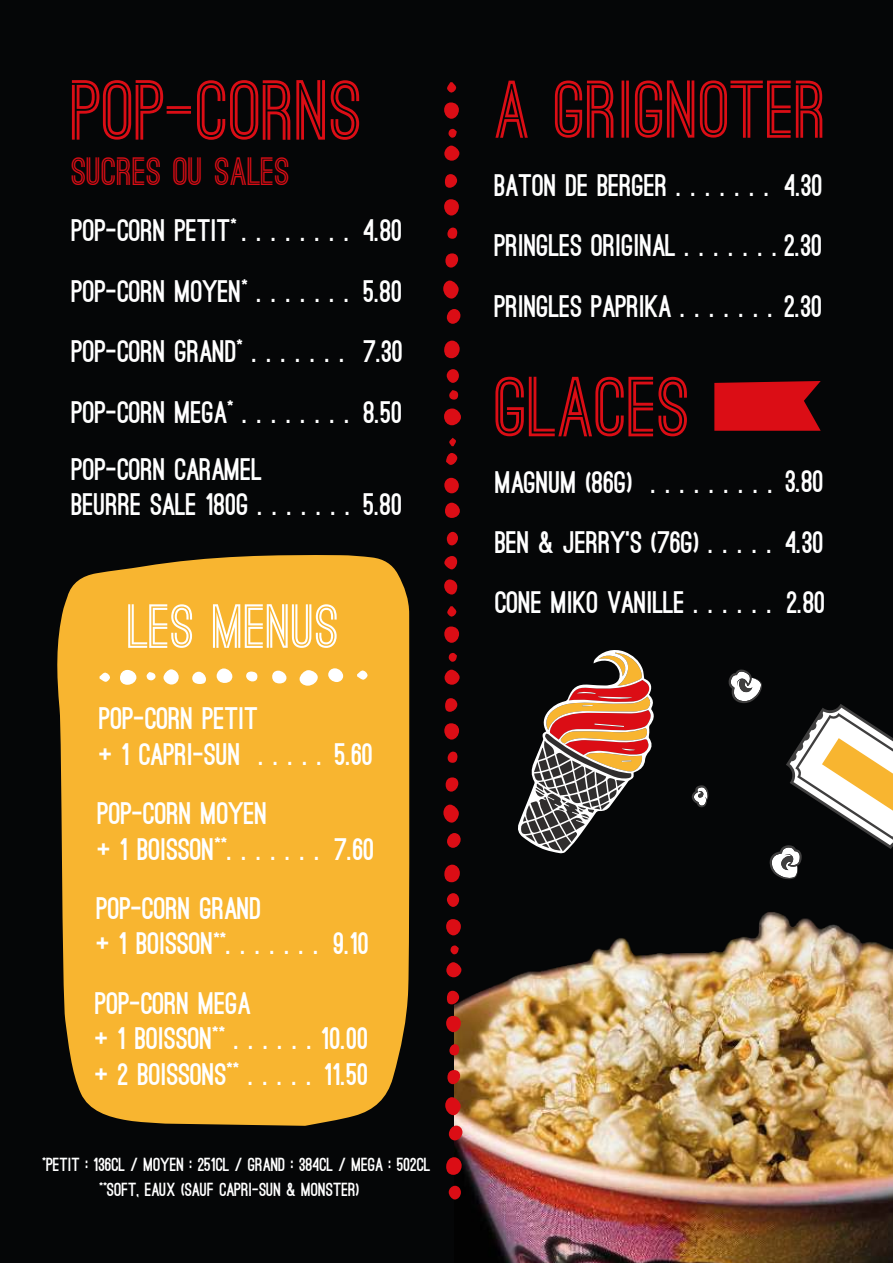
<style>
.page{position:relative;width:893px;height:1263px;background:#fff}
.page>*{position:absolute;margin:0;border:0;box-sizing:border-box;transform-origin:0 0}
.t1{font:700 80.7px "Ostrich Sans";color:#db0d15}
.t2{font:700 77.55px "Ostrich Sans";color:#db0d15}
.t3{font:700 59.1px "Ostrich Sans";color:#fff}
.t4{font:700 37.5px "Ostrich Sans";color:#db0d15}
.t5{font:900 29.55px/35.5px "Ostrich Sans";color:#fff}
.t6{font:900 18px "Ostrich Sans";color:#fff}
</style>
<div class="page">
<div style="left:0;top:0;width:893px;height:1262px;background:#050607"></div>
<img style="left:455px;top:853px;width:438px;height:410px">
<div style="left:444px;top:408px;width:17px;height:17px;background:#db0d15;border-radius:50%"></div>
<div style="left:444px;top:340px;width:16px;height:18px;background:#db0d15;border-radius:50%"></div>
<svg style="left:443px;top:280px;width:16px;height:19px"></svg>
<div style="left:444px;top:102px;width:15px;height:17px;background:#db0d15;border-radius:7px"></div>
<div style="left:444px;top:478px;width:15px;height:15px;background:#db0d15;border-radius:50%"></div>
<div style="left:445px;top:502px;width:15px;height:16px;background:#db0d15;border-radius:7px"></div>
<div style="left:444px;top:146px;width:15px;height:15px;background:#db0d15;border-radius:50%"></div>
<svg style="left:447px;top:309px;width:14px;height:15px"></svg>
<svg style="left:444px;top:579px;width:13px;height:16px"></svg>
<svg style="left:445px;top:253px;width:13px;height:15px"></svg>
<svg style="left:445px;top:174px;width:12px;height:14px"></svg>
<div style="left:447px;top:369px;width:12px;height:14px;background:#db0d15;border-radius:50%"></div>
<svg style="left:444px;top:556px;width:13px;height:13px"></svg>
<div style="left:447px;top:532px;width:11px;height:13px;background:#db0d15;border-radius:50%"></div>
<svg style="left:446px;top:453px;width:11px;height:12px"></svg>
<svg style="left:447px;top:227px;width:10px;height:12px"></svg>
<svg style="left:447px;top:82px;width:10px;height:11px"></svg>
<svg style="left:449px;top:390px;width:9px;height:10px"></svg>
<svg style="left:448px;top:129px;width:9px;height:9px"></svg>
<svg style="left:449px;top:438px;width:7px;height:8px"></svg>
<div style="left:444px;top:199px;width:15px;height:17px;background:#db0d15;border-radius:7px"></div>
<div style="left:444px;top:864px;width:16px;height:18px;background:#db0d15;border-radius:50%"></div>
<svg style="left:443px;top:804px;width:16px;height:19px"></svg>
<div style="left:444px;top:626px;width:15px;height:17px;background:#db0d15;border-radius:7px"></div>
<div style="left:444px;top:670px;width:16px;height:15px;background:#db0d15;border-radius:50%"></div>
<svg style="left:447px;top:833px;width:14px;height:15px"></svg>
<svg style="left:446px;top:777px;width:12px;height:15px"></svg>
<svg style="left:445px;top:698px;width:12px;height:14px"></svg>
<div style="left:447px;top:893px;width:12px;height:14px;background:#db0d15;border-radius:50%"></div>
<svg style="left:447px;top:751px;width:10px;height:12px"></svg>
<svg style="left:447px;top:606px;width:10px;height:11px"></svg>
<svg style="left:448px;top:653px;width:9px;height:9px"></svg>
<div style="left:444px;top:723px;width:15px;height:17px;background:#db0d15;border-radius:7px"></div>
<div style="left:446px;top:1157px;width:16px;height:18px;background:#db0d15;border-radius:50%"></div>
<svg style="left:445px;top:1097px;width:16px;height:18px"></svg>
<div style="left:446px;top:919px;width:15px;height:16px;background:#db0d15;border-radius:7px"></div>
<div style="left:446px;top:962px;width:15px;height:15px;background:#db0d15;border-radius:50%"></div>
<svg style="left:449px;top:1125px;width:14px;height:15px"></svg>
<svg style="left:447px;top:1070px;width:13px;height:14px"></svg>
<svg style="left:447px;top:990px;width:12px;height:14px"></svg>
<div style="left:449px;top:1186px;width:12px;height:13px;background:#db0d15;border-radius:50%"></div>
<svg style="left:449px;top:1044px;width:10px;height:11px"></svg>
<svg style="left:450px;top:945px;width:9px;height:9px"></svg>
<div style="left:446px;top:1016px;width:15px;height:16px;background:#db0d15;border-radius:7px"></div>
<div style="left:57px;top:555px;width:353px;height:571px;background:#f8b530"></div>
<svg style="left:714px;top:381px;width:107px;height:50px;background:#c30c13"></svg>
<svg style="left:300px;top:670px;width:18px;height:16px"></svg>
<div style="left:120px;top:670px;width:17px;height:15px;background:#fff;border-radius:7px"></div>
<div style="left:217px;top:668px;width:15px;height:15px;background:#fff;border-radius:50%"></div>
<svg style="left:163px;top:669px;width:16px;height:16px"></svg>
<svg style="left:328px;top:668px;width:15px;height:14px"></svg>
<svg style="left:272px;top:671px;width:15px;height:12px"></svg>
<svg style="left:192px;top:672px;width:14px;height:12px"></svg>
<svg style="left:246px;top:671px;width:12px;height:11px"></svg>
<svg style="left:100px;top:672px;width:11px;height:10px"></svg>
<svg style="left:146px;top:672px;width:10px;height:9px"></svg>
<svg style="left:357px;top:670px;width:11px;height:10px"></svg>
<svg style="left:769px;top:704px;width:124px;height:175px"></svg>
<svg style="left:728px;top:669px;width:34px;height:34px"></svg>
<svg style="left:692px;top:785px;width:16px;height:22px"></svg>
<svg style="left:518px;top:650px;width:136px;height:203px"></svg>
<h1 class="t1" style="left:72px;top:65px;width:292px">POP-CORNS</h1>
<p class="t4" style="left:72px;top:150px;width:220px">SUCRES OU SALES</p>
<p class="t5" style="left:72px;top:201px;width:280px;line-height:60.6px">POP-CORN PETIT<sup>*</sup> . . . . . . . .<br>POP-CORN MOYEN<sup>*</sup> . . . . . . .</p>
<p class="t5" style="left:364px;top:200px;width:41px;line-height:60.9px">4.80<br>5.80</p>
<p class="t5" style="left:72px;top:334px;width:333px">POP-CORN GRAND<sup>*</sup> . . . . . . . 7.30</p>
<p class="t5" style="left:72px;top:395px;width:332px">POP-CORN MEGA<sup>*</sup> . . . . . . . . 8.50</p>
<p class="t5" style="left:72px;top:452px;width:332px">POP-CORN CARAMEL<br>BEURRE SALE 180G . . . . . . . 5.80</p>
<h3 class="t3" style="left:128px;top:593px;width:213px">LES MENUS</h3>
<p class="t5" style="left:100px;top:701px;width:276px">POP-CORN PETIT<br>+ 1 CAPRI-SUN . . . . . 5.60</p>
<p class="t5" style="left:98px;top:796px;width:279px">POP-CORN MOYEN<br>+ 1 BOISSON<sup>**</sup>. . . . . . . 7.60</p>
<p class="t5" style="left:97px;top:891px;width:274px">POP-CORN GRAND<br>+ 1 BOISSON<sup>**</sup>. . . . . . . 9.10</p>
<p class="t5" style="left:96px;top:986px;width:275px">POP-CORN MEGA<br>+ 1 BOISSON<sup>**</sup> . . . . . . 10.00 + 2 BOISSONS<sup>**</sup> . . . . . 11.50</p>
<p class="t6" style="left:42px;top:1154px;width:389px"><sup>*</sup>PETIT : 136CL / MOYEN : 251CL / GRAND : 384CL / MEGA : 502CL</p>
<p class="t6" style="left:100px;top:1179px;width:262px"><sup>**</sup>SOFT, EAUX (SAUF CAPRI-SUN &amp; MONSTER)</p>
<h2 class="t2" style="left:495px;top:66px;width:335px">A GRIGNOTER</h2>
<p class="t5" style="left:495px;top:156px;width:330px;line-height:60.3px">BATON DE BERGER . . . . . . .<br>PRINGLES ORIGINAL . . . . . . . 2.30</p>
<p class="t5" style="left:785px;top:168px;width:40px">4.30</p>
<p class="t5" style="left:495px;top:289px;width:330px">PRINGLES PAPRIKA . . . . . . . 2.30</p>
<h1 class="t1" style="left:495px;top:361px;width:197px">GLACES</h1>
<p class="t5" style="left:495px;top:452px;width:330px;line-height:60.3px">MAGNUM (86G) . . . . . . . . . 3.80<br>BEN &amp; JERRY’S (76G) . . . . . 4.30</p>
<p class="t5" style="left:495px;top:585px;width:332px">CONE MIKO VANILLE . . . . . . 2.80</p>
</div>
